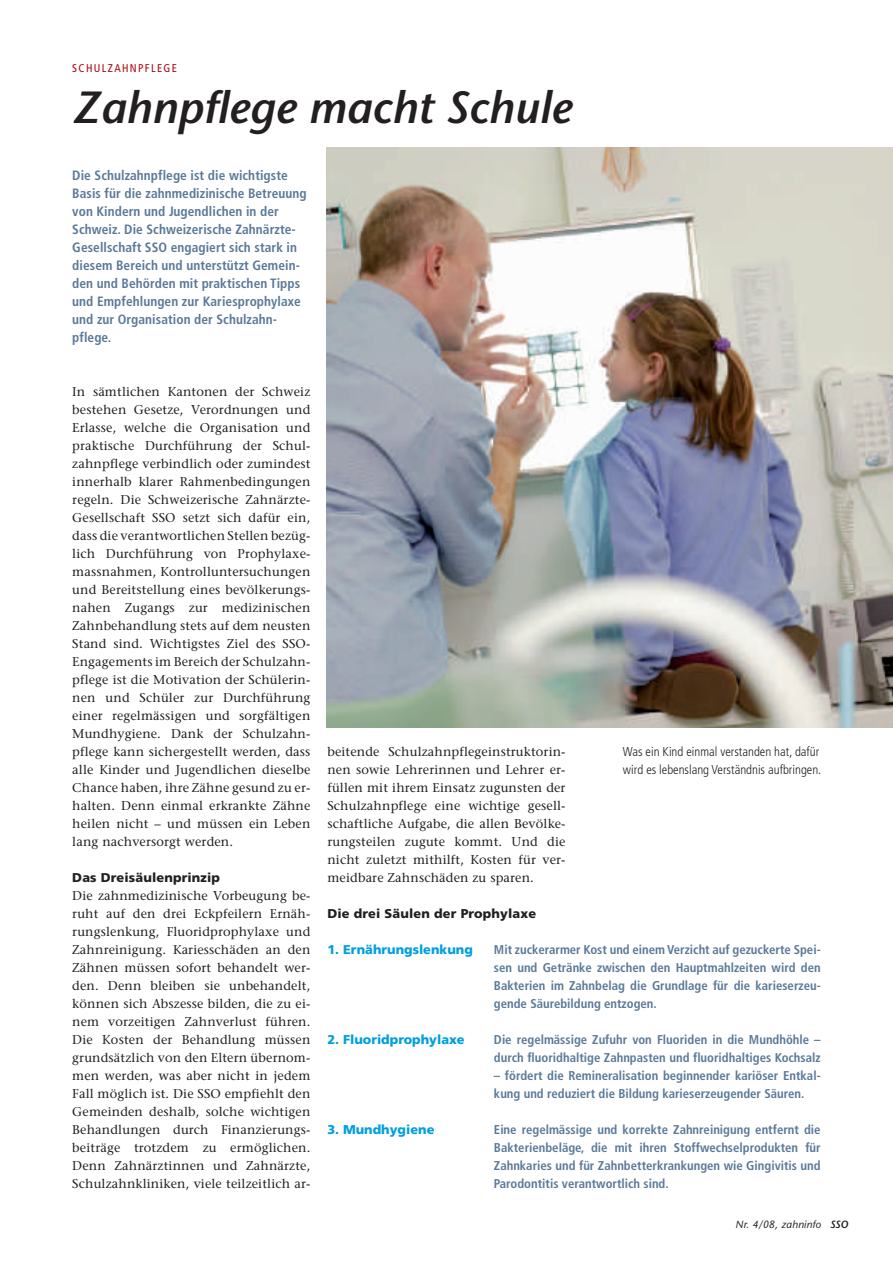
<style>
.page{position:relative;width:893px;height:1263px;background:#fff}
.page>*{position:absolute;margin:0;border:0;box-sizing:border-box;transform-origin:0 0}
.t1{font:italic 600 45px "Stone Sans";color:#231f20}
.t2{font:700 condensed 13.5px/18px "Frutiger LT";letter-spacing:.005em;color:#5a7998}
.t3{font:12.75px/18px "Stone Serif";letter-spacing:.01em;color:#231f20;text-align:justify}
.t4{font:700 condensed 12.75px/18px "Frutiger LT";color:#5a7998;text-align:justify}
.t5{font:300 condensed 12.75px/18px "Frutiger LT";color:#231f20}
.t6{font:900 12.75px "Frutiger LT";color:#009fdf}
.t7{font:900 12.75px "Frutiger LT";letter-spacing:.01em;color:#231f20}
.t8{font:condensed 11.25px "Frutiger LT";letter-spacing:.12em;color:#a70a12}
.t9{font:italic 10.5px "Stone Sans";letter-spacing:.01em;color:#231f20}
.s1{font-weight:600}
</style>
<div class="page">
<img style="left:326px;top:148px;width:567px;height:580px">
<p class="t8" style="left:72px;top:64px;width:106px">SCHULZAHNPFLEGE</p>
<h1 class="t1" style="left:72px;top:90px;width:500px">Zahnpflege macht Schule</h1>
<p class="t2" style="left:72px;top:167px;width:236px">Die Schulzahnpflege ist die wichtigste Basis für die zahnmedizinische Betreuung von Kindern und Jugendlichen in der Schweiz. Die Schweizerische Zahnärzte-Gesellschaft SSO engagiert sich stark in diesem Bereich und unterstützt Gemein&shy;den und Behörden mit praktischen Tipps und Empfehlungen zur Kariesprophylaxe und zur Organisation der Schulzahn&shy;pflege.</p>
<p class="t3" style="left:72px;top:384px;width:240px">In sämtlichen Kantonen der Schweiz bestehen Gesetze, Verordnungen und Erlasse, welche die Organisation und praktische Durchführung der Schul&shy;zahnpflege verbindlich oder zumindest innerhalb klarer Rahmenbedingungen regeln. Die Schweizerische Zahnärzte-Gesellschaft SSO setzt sich dafür ein, dass die verantwortlichen Stellen bezüg&shy;lich Durchführung von Prophylaxe&shy;massnahmen, Kontrolluntersuchungen und Bereitstellung eines bevölkerungs&shy;nahen Zugangs zur medizinischen Zahnbehandlung stets auf dem neusten Stand sind. Wichtigstes Ziel des SSO-Engagements im Bereich der Schulzahn&shy;pflege ist die Motivation der Schülerin&shy;nen und Schüler zur Durchführung einer regelmässigen und sorgfältigen Mundhygiene. Dank der Schulzahn&shy;pflege kann sichergestellt werden, dass alle Kinder und Jugendlichen dieselbe Chance haben, ihre Zähne gesund zu er&shy;halten. Denn einmal erkrankte Zähne heilen nicht – und müssen ein Leben lang nachversorgt werden.</p>
<p class="t7" style="left:72px;top:872px;width:149px">Das Dreisäulenprinzip</p>
<p class="t3" style="left:72px;top:888px;width:240px">Die zahnmedizinische Vorbeugung be&shy;ruht auf den drei Eckpfeilern Ernäh&shy;rungslenkung, Fluoridprophylaxe und Zahnreinigung. Kariesschäden an den Zähnen müssen sofort behandelt wer&shy;den. Denn bleiben sie unbehandelt, können sich Abszesse bilden, die zu ei&shy;nem vorzeitigen Zahnverlust führen.<br>Die Kosten der Behandlung müssen grundsätzlich von den Eltern übernom&shy;men werden, was aber nicht in jedem Fall möglich ist. Die SSO empfiehlt den Gemeinden deshalb, solche wichtigen Behandlungen durch Finanzierungs - beiträge trotzdem zu ermöglichen.<br>Denn Zahnärztinnen und Zahnärzte, Schulzahnkliniken, viele teilzeitlich ar-</p>
<p class="t5" style="left:623px;top:744px;width:200px">Was ein Kind einmal verstanden hat, dafür wird es lebenslang Verständnis aufbringen.</p>
<p class="t3" style="left:327px;top:744px;width:240px">beitende Schulzahnpflegeinstruktorin&shy;nen sowie Lehrerinnen und Lehrer er&shy;füllen mit ihrem Einsatz zugunsten der Schulzahnpflege eine wichtige gesell&shy;schaftliche Aufgabe, die allen Bevölke&shy;rungsteilen zugute kommt. Und die nicht zuletzt mithilft, Kosten für ver&shy;meidbare Zahnschäden zu sparen.</p>
<p class="t7" style="left:327px;top:908px;width:210px">Die drei Säulen der Prophylaxe</p>
<p class="t6" style="left:327px;top:944px;width:147px">1. Ernährungslenkung</p>
<p class="t4" style="left:494px;top:942px;width:328px">Mit zuckerarmer Kost und einem Verzicht auf gezuckerte Spei&shy;sen und Getränke zwischen den Hauptmahlzeiten wird den Bakterien im Zahnbelag die Grundlage für die karieserzeu&shy;gende Säurebildung entzogen.</p>
<p class="t4" style="left:494px;top:1032px;width:328px">Die regelmässige Zufuhr von Fluoriden in die Mundhöhle – durch fluoridhaltige Zahnpasten und fluoridhaltiges Kochsalz</p>
<p class="t4" style="left:494px;top:1068px;width:328px">– fördert die Remineralisation beginnender kariöser Entkal&shy;kung und reduziert die Bildung karieserzeugender Säuren.</p>
<p class="t4" style="left:494px;top:1122px;width:328px">Eine regelmässige und korrekte Zahnreinigung entfernt die Bakterienbeläge, die mit ihren Stoffwechselprodukten für Zahnkaries und für Zahnbetterkrankungen wie Gingivitis und Parodontitis verantwortlich sind.</p>
<p class="t6" style="left:327px;top:1034px;width:139px">2. Fluoridprophylaxe</p>
<p class="t6" style="left:327px;top:1124px;width:109px">3. Mundhygiene</p>
<p class="t9" style="left:735px;top:1220px;width:114px">Nr. 4/08, zahninfo <span class="s1">SSO</span></p>
</div>
